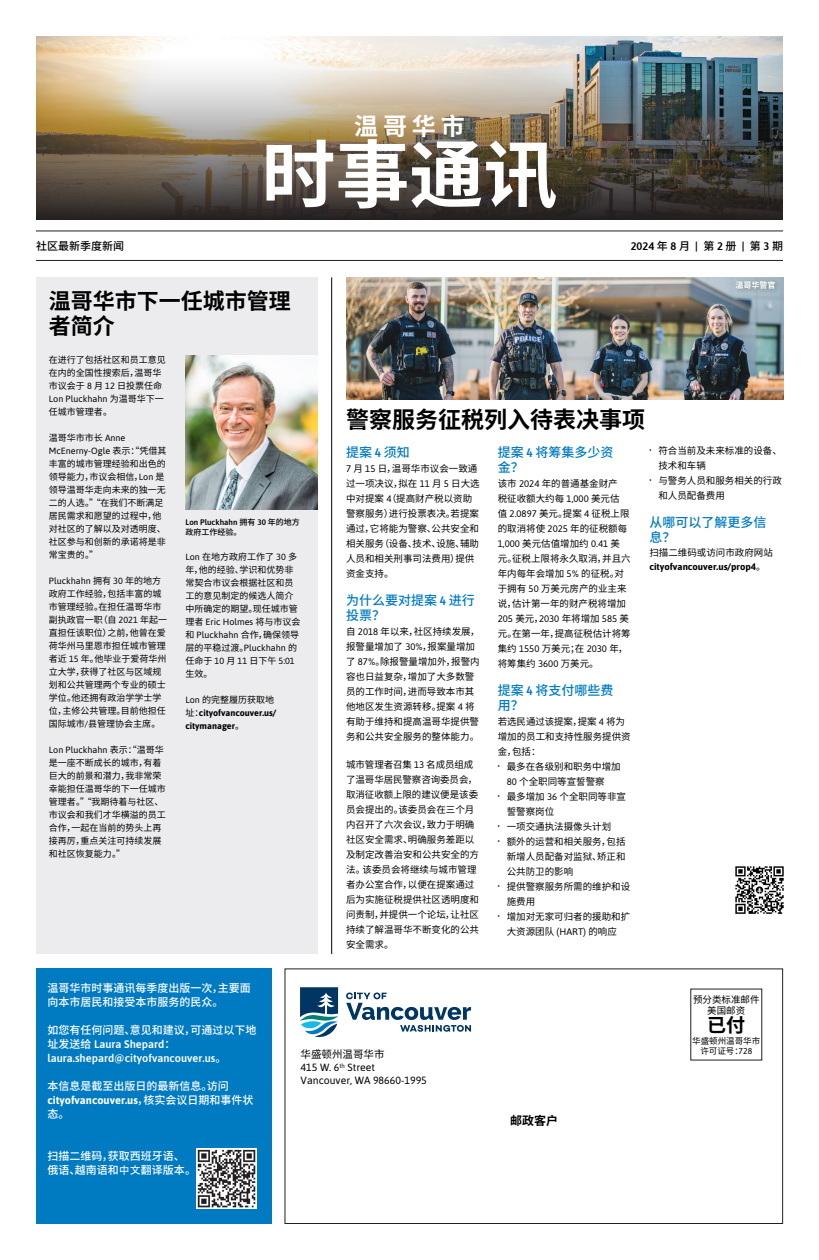
<style>
.page{position:relative;width:819px;height:1260px;background:#fff}
.page>*{position:absolute;margin:0;border:0;box-sizing:border-box;transform-origin:0 0}
.t1{font:700 74px "Noto Sans SC";color:#fff}
.t2{font:700 24px "Noto Sans SC";color:#fff}
.t3{font:700 23px "Noto Sans SC";color:#000}
.t4{font:700 22px/25px "Noto Sans SC";color:#000}
.t5{font:700 19px "Noto Sans SC";color:#000}
.t6{font:500 13px/15px "Noto Sans SC";color:#007bc2}
.t7{font:700 12px "Noto Sans SC";color:#000}
.t8{font:500 11px/14px "Noto Sans SC";color:#fff}
.t9{font:500 11px/14px "Asap";color:#fff}
.t10{font:500 11px "Asap";color:#000}
.t11{font:500 11px "Noto Sans SC";color:#000}
.t12{font:10.5px "Asap";color:#000}
.t13{font:10.5px "Noto Sans SC";color:#000}
.t14{font:9.5px/15px "Noto Sans SC";color:#000}
.t15{font:700 9.5px/14px "Asap";color:#000}
.t16{font:9px/13px "Noto Sans SC";color:#000}
.t17{font:700 9px/13px "Asap";color:#000}
.t18{font:8.5px "Noto Sans SC";color:#000}
.t19{font:500 8px/9.6px "Asap";color:#000}
.t20{font:700 8px "Noto Sans SC";color:#fff}
.s1{font-family:"Noto Sans SC"}
.s2{font-family:"Asap"}
.s3{font-weight:400}
.s4{font-family:"Noto Sans SC";font-weight:400}
.s5{font-family:"Fira Sans Condensed"}
.s6{font-family:"Asap";font-weight:700}
.s7{font-family:"MS Gothic";font-weight:400}
</style>
<div class="page">
<img style="left:346px;top:277px;width:437px;height:123px">
<div style="left:36px;top:277px;width:281px;height:677px;background:#ececee"></div>
<img style="left:36px;top:36px;width:747px;height:18px">
<img style="left:36px;top:54px;width:747px;height:166px">
<hr style="left:36px;top:230px;width:747px;height:1px;background:#231f20">
<hr style="left:36px;top:260px;width:747px;height:1px;background:#231f20">
<div style="left:284px;top:968px;width:499px;height:256px;border:1px solid #231f20"></div>
<div style="left:36px;top:968px;width:235px;height:256px;background:#007bc2"></div>
<img style="left:196px;top:1149px;width:61px;height:60px">
<svg style="left:300px;top:987px;width:38px;height:50px"></svg>
<svg style="left:346px;top:993px;width:125px;height:39px"></svg>
<hr style="left:331px;top:277px;width:1px;height:677px;background:#000">
<img style="left:735px;top:866px;width:49px;height:48px">
<img style="left:185px;top:356px;width:132px;height:154px">
<div style="left:732px;top:277px;width:49px;height:18px;background:#231f20;opacity:.45"></div>
<p class="t2" style="left:354px;top:113px;width:112px">温哥华市</p>
<p class="t1" style="left:262px;top:133px;width:297px">时事通讯</p>
<p class="t11" style="left:36px;top:240px;width:89px">社区最新季度新闻</p>
<p class="t10" style="left:631px;top:239px;width:154px">2024 <span class="s1">年</span> 8 <span class="s1">月</span> | <span class="s1">第</span> 2 <span class="s1">册</span> | <span class="s1">第</span> 3 <span class="s1">期</span></p>
<p class="t4" style="left:49px;top:289px;width:244px">温哥华市下一任城市管理者简介</p>
<p class="t16" style="left:49px;top:353px;width:119px">在进行了包括社区和员工意见在内的全国性搜索后，温哥华市议会于 <span class="s2">8</span> 月 <span class="s2">12</span> 日投票任命<br><span class="s2">Lon Pluckhahn</span> 为温哥华下一任城市管理者。</p>
<p class="t16" style="left:49px;top:431px;width:119px">温哥华市市长 <span class="s2">Anne<br>McEnerny-Ogle</span> 表示：“凭借其丰富的城市管理经验和出色的领导能力，市议会相信，<span class="s2">Lon</span> 是领导温哥华走向未来的独一无二的人选。”“在我们不断满足居民需求和愿望的过程中，他对社区的了解以及对透明度、社区参与和创新的承诺将是非常宝贵的。”</p>
<p class="t16" style="left:49px;top:574px;width:120px"><span class="s2">Pluckhahn</span> 拥有 <span class="s2">30</span> 年的地方政府工作经验，包括丰富的城市管理经验。在担任温哥华市副执政官一职（自 <span class="s2">2021</span> 年起一直担任该职位）之前，他曾在爱荷华州马里恩市担任城市管理者近 <span class="s2">15</span> 年。他毕业于爱荷华州立大学，获得了社区与区域规划和公共管理两个专业的硕士学位。他还拥有政治学学士学位，主修公共管理。目前他担任国际城市<span class="s2">/</span>县管理协会主席。</p>
<p class="t16" style="left:49px;top:743px;width:119px"><span class="s2">Lon Pluckhahn</span> 表示：“温哥华是一座不断成长的城市，有着巨大的前景和潜力，我非常荣幸能担任温哥华的下一任城市管理者。”“我期待着与社区、市议会和我们才华横溢的员工合作，一起在当前的势头上再接再厉，重点关注可持续发展和社区恢复能力。”</p>
<p class="t19" style="left:185px;top:517px;width:116px">Lon Pluckhahn <span class="s1">拥有</span> 30 <span class="s1">年的地方政府工作经验。</span></p>
<p class="t16" style="left:185px;top:550px;width:117px"><span class="s2">Lon</span> 在地方政府工作了 <span class="s2">30</span> 多年，他的经验、学识和优势非常契合市议会根据社区和员工的意见制定的候选人简介中所确定的期望。现任城市管理者 <span class="s2">Eric Holmes</span> 将与市议会和 <span class="s2">Pluckhahn</span> 合作，确保领导层的平稳过渡。<span class="s2">Pluckhahn</span> 的任命于 <span class="s2">10</span> 月 <span class="s2">11</span> 日下午 <span class="s2">5:01</span>生效。</p>
<p class="t17" style="left:185px;top:693px;width:92px"><span class="s3">Lon</span> <span class="s4">的完整履历获取地址：</span>cityofvancouver.us/ citymanager<span class="s4">。</span></p>
<p class="t3" style="left:346px;top:406px;width:300px">警察服务征税列入待表决事项</p>
<p class="t20" style="left:736px;top:281px;width:41px">温哥华警官</p>
<p class="t6" style="left:346px;top:445px;width:65px">提案 <span class="s5">4</span> 须知</p>
<p class="t14" style="left:346px;top:461px;width:135px"><span class="s2">7</span> 月 <span class="s2">15</span> 日，温哥华市议会一致通过一项决议，拟在 <span class="s2">11</span> 月 <span class="s2">5</span> 日大选中对提案 <span class="s2">4</span>（提高财产税以资助警察服务）进行投票表决。若提案通过，它将能为警察、公共安全和相关服务（设备、技术、设施、辅助人员和相关刑事司法费用）提供资金支持。</p>
<p class="t6" style="left:346px;top:593px;width:130px">为什么要对提案 <span class="s5">4</span> 进行投票？</p>
<p class="t14" style="left:346px;top:624px;width:135px">自 <span class="s2">2018</span> 年以来，社区持续发展，报警量增加了 <span class="s2">30%</span>，报案量增加了 <span class="s2">87%</span>。除报警量增加外，报警内容也日益复杂，增加了大多数警员的工作时间，进而导致本市其他地区发生资源转移。提案 <span class="s2">4</span> 将有助于维持和提高温哥华提供警务和公共安全服务的整体能力。</p>
<p class="t14" style="left:346px;top:757px;width:134px">城市管理者召集 <span class="s2">13</span> 名成员组成了温哥华居民警察咨询委员会，取消征收额上限的建议便是该委员会提出的。该委员会在三个月内召开了六次会议，致力于明确社区安全需求、明确服务差距以及制定改善治安和公共安全的方法。该委员会将继续与城市管理者办公室合作，以便在提案通过后为实施征税提供社区透明度和问责制，并提供一个论坛，让社区持续了解温哥华不断变化的公共安全需求。</p>
<p class="t6" style="left:498px;top:445px;width:117px">提案 <span class="s5">4</span> 将筹集多少资金？</p>
<p class="t14" style="left:498px;top:476px;width:135px">该市 <span class="s2">2024</span> 年的普通基金财产<br>税征收额大约每 <span class="s2">1,000</span> 美元估值 <span class="s2">2.0897</span> 美元。提案 <span class="s2">4</span> 征税上限的取消将使 <span class="s2">2025</span> 年的征税额每<br><span class="s2">1,000</span> 美元估值增加约 <span class="s2">0.41</span> 美元。征税上限将永久取消，并且六年内每年会增加 <span class="s2">5%</span> 的征税。对于拥有 <span class="s2">50</span> 万美元房产的业主来说，估计第一年的财产税将增加<br><span class="s2">205</span> 美元，<span class="s2">2030</span> 年将增加 <span class="s2">585</span> 美元。在第一年，提高征税估计将筹集约 <span class="s2">1550</span> 万美元；在 <span class="s2">2030</span> 年，将筹集约 <span class="s2">3600</span> 万美元。</p>
<p class="t6" style="left:498px;top:683px;width:117px">提案 <span class="s5">4</span> 将支付哪些费用？</p>
<p class="t14" style="left:498px;top:714px;width:135px">若选民通过该提案，提案 <span class="s2">4</span> 将为增加的员工和支持性服务提供资金，包括：</p>
<p class="t14" style="left:507px;top:759px;width:115px;text-indent:-9px"><sup>•</sup> 最多在各级别和职务中增加<br><span class="s2">80</span> 个全职同等宣誓警察</p>
<p class="t14" style="left:507px;top:789px;width:121px;text-indent:-9px"><sup>•</sup> 最多增加 <span class="s2">36</span> 个全职同等非宣誓警察岗位</p>
<p class="t14" style="left:498px;top:819px;width:115px"><sup>•</sup> 一项交通执法摄像头计划</p>
<p class="t14" style="left:507px;top:834px;width:120px;text-align:justify;text-indent:-9px"><sup>•</sup> 额外的运营和相关服务，包括新增人员配备对监狱、矫正和公共防卫的影响</p>
<p class="t14" style="left:507px;top:879px;width:125px;text-indent:-9px"><sup>•</sup> 提供警察服务所需的维护和设施费用</p>
<p class="t14" style="left:498px;top:909px;width:134px;text-align:center"><sup>•</sup> 增加对无家可归者的援助和扩大资源团队 <span class="s2">(HART)</span> 的响应</p>
<p class="t14" style="left:658px;top:443px;width:125px;text-indent:-9px"><sup>•</sup> 符合当前及未来标准的设备、技术和车辆</p>
<p class="t14" style="left:658px;top:473px;width:125px;text-indent:-9px"><sup>•</sup> 与警务人员和服务相关的行政和人员配备费用</p>
<p class="t6" style="left:649px;top:515px;width:118px">从哪可以了解更多信息？</p>
<p class="t15" style="left:649px;top:545px;width:125px"><span class="s4">扫描二维码或访问市政府网站</span>cityofvancouver.us/prop4<span class="s4">。</span></p>
<p class="t8" style="left:47px;top:981px;width:205px">温哥华市时事通讯每季度出版一次，主要面向本市居民和接受本市服务的民众。</p>
<p class="t9" style="left:47px;top:1023px;width:210px"><span class="s1">如您有任何问题、意见和建议，可通过以下地址发送给</span> Laura Shepard<span class="s1">：</span>laura.shepard@cityofvancouver.us<span class="s1">。</span></p>
<p class="t8" style="left:47px;top:1079px;width:207px">本信息是截至出版日的最新信息。访问<span class="s6">cityofvancouver.us</span>，核实会议日期和事件状态。</p>
<p class="t8" style="left:47px;top:1149px;width:150px">扫描二维码，获取西班牙语、俄语、越南语和<span class="s7">中文</span>翻译版本。</p>
<p class="t13" style="left:301px;top:1048px;width:85px">华盛顿州温哥华市</p>
<p class="t12" style="left:301px;top:1061px;width:76px">415 W. 6<sup>th</sup> Street</p>
<p class="t12" style="left:301px;top:1074px;width:128px">Vancouver, WA 98660-1995</p>
<p class="t7" style="left:510px;top:1114px;width:49px">邮政客户</p>
<p class="t14" style="left:693px;top:992px;width:68px">预分类标准邮件</p>
<p class="t14" style="left:707px;top:1003px;width:39px">美国邮资</p>
<p class="t5" style="left:707px;top:1014px;width:39px">已付</p>
<p class="t18" style="left:692px;top:1036px;width:69px">华盛顿州温哥华市</p>
<p class="t18" style="left:700px;top:1046px;width:53px">许可证号：<span class="s2">728</span></p>
</div>
